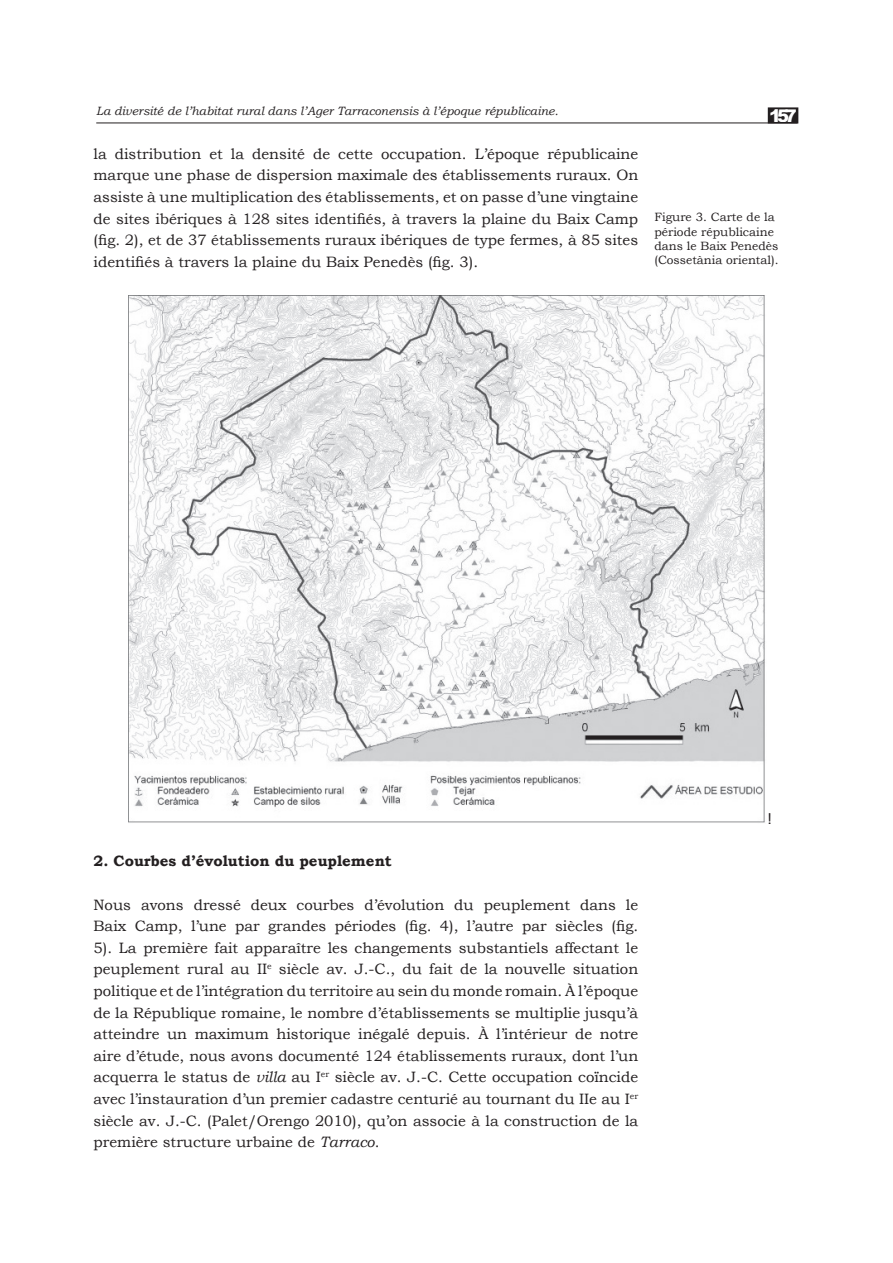
<style>
.page{position:relative;width:893px;height:1263px;background:#fff}
.page>*{position:absolute;margin:0;border:0;box-sizing:border-box;transform-origin:0 0}
.t1{font:900 17.4px "Arial";color:#fff}
.t2{font:16.2px "Calibri";color:#231f20}
.t3{font:15px/21.6px "Bookman Old Style";color:#231f20;text-align:justify}
.t4{font:700 15px "Bookman Old Style";color:#231f20}
.t5{font:12px/14.4px "Bookman Old Style";color:#231f20}
.t6{font:italic 12px "Bookman Old Style";color:#231f20}
.s1{font-style:italic}
</style>
<div class="page">
<hr style="left:96px;top:123px;width:701px;height:1px;background:#231f20">
<div style="left:768px;top:108px;width:30px;height:15px;background:#231f20"></div>
<div style="left:768px;top:107px;width:30px;height:16px;border:2px solid #231f20"></div>
<img style="left:129px;top:295px;width:636px;height:528px">
<p class="t6" style="left:96px;top:103px;width:464px">La diversité de l’habitat rural dans l’Ager Tarraconensis à l’époque républicaine.</p>
<p class="t3" style="left:94px;top:143px;width:546px">la distribution et la densité de cette occupation. L’époque républicaine marque une phase de dispersion maximale des établissements ruraux. On assiste à une multiplication des établissements, et on passe d’une vingtaine de sites ibériques à 128 sites identifiés, à travers la plaine du Baix Camp (fig. 2), et de 37 établissements ruraux ibériques de type fermes, à 85 sites identifiés à travers la plaine du Baix Penedès (fig. 3).</p>
<p class="t2" style="left:127px;top:258px;width:7px">!</p>
<p class="t1" style="left:769px;top:103px;width:29px">157</p>
<p class="t5" style="left:654px;top:210px;width:126px">Figure 3. Carte de la période républicaine dans le Baix Penedès (Cossetània oriental).</p>
<p class="t4" style="left:94px;top:850px;width:300px">2. Courbes d’évolution du peuplement</p>
<p class="t3" style="left:94px;top:894px;width:546px">Nous avons dressé deux courbes d’évolution du peuplement dans le Baix Camp, l’une par grandes périodes (fig. 4), l’autre par siècles (fig.<br>5). La première fait apparaître les changements substantiels affectant le peuplement rural au II<sup>e</sup> siècle av. J.-C., du fait de la nouvelle situation politique et de l’intégration du territoire au sein du monde romain. À l’époque de la République romaine, le nombre d’établissements se multiplie jusqu’à atteindre un maximum historique inégalé depuis. À l’intérieur de notre aire d’étude, nous avons documenté 124 établissements ruraux, dont l’un acquerra le status de <span class="s1">villa</span> au I<sup>er</sup> siècle av. J.-C. Cette occupation coïncide avec l’instauration d’un premier cadastre centurié au tournant du IIe au I<sup>er </sup>siècle av. J.-C. (Palet/Orengo 2010), qu’on associe à la construction de la première structure urbaine de <span class="s1">Tarraco</span>.</p>
<p class="t2" style="left:767px;top:808px;width:7px">!</p>
</div>
